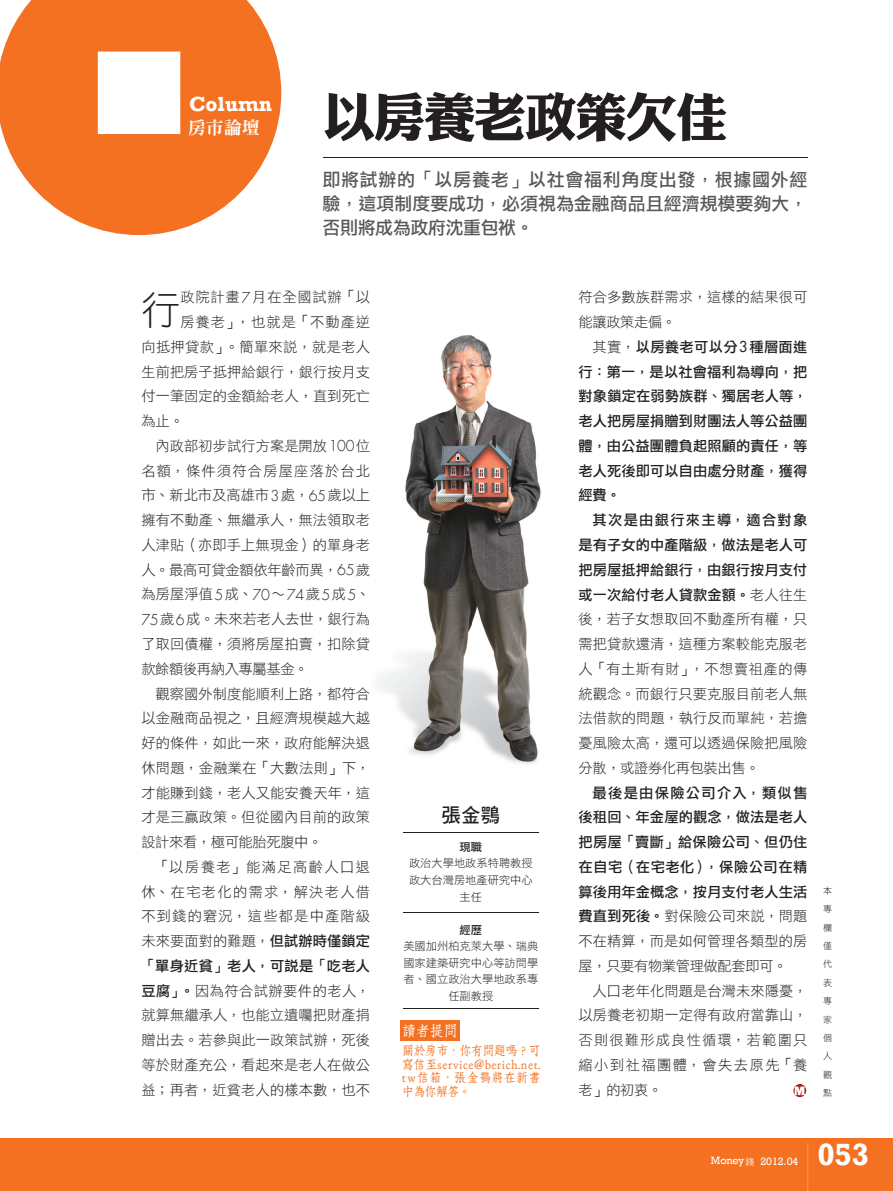
<style>
.page{position:relative;width:893px;height:1191px;background:#fff}
.page>*{position:absolute;margin:0;border:0;box-sizing:border-box;transform-origin:0 0}
.t1{font:52.5px "DF Li King Hei Std W8 B5 pc H";letter-spacing:-.04em;color:#231f20}
.t2{font:39px "DF Li Hei Std W3 B5 pc H";color:#231f20}
.t3{font:700 31.5px "Rockwell";color:#fff}
.t4{font:700 21px "Rockwell";color:#fff}
.t5{font:19.5px "DF Hei Std W7 B5 pc H";color:#231f20}
.t6{font:18px/24px "DF Li Hei Std W5 B5 pc H";letter-spacing:-.005em;color:#57585a;text-align:justify}
.t7{font:18px "DF Ming Std W9 B5 pc H";color:#fff}
.t8{font:15px "DF Fang Song Std W6 B5 pc H";letter-spacing:.025em;color:#f37121;scale:.95 1}
.t9{font:15px "DF Fang Song Std W6 B5 pc H";color:#fff;scale:.95 1}
.t10{font:14.25px/24.8px "DF Li Hei Std W3 B5 pc H";letter-spacing:.005em;color:#231f20;text-align:justify}
.t11{font:14.25px/24.8px "DF Li Hei Std W5 B5 pc H";letter-spacing:.005em;color:#231f20;text-align:justify}
.t12{font:14.25px "DF Li Hei Std W3 B5 pc H";letter-spacing:.085em;color:#231f20}
.t13{font:14.25px "DF Li Hei Std W3 B5 pc H";letter-spacing:-.025em;color:#231f20}
.t14{font:14.25px "DF Li Hei Std W3 B5 pc H";letter-spacing:-.015em;color:#231f20}
.t15{font:14.25px "DF Li Hei Std W3 B5 pc H";letter-spacing:.025em;color:#231f20}
.t16{font:14.25px "DF Li Hei Std W3 B5 pc H";letter-spacing:.09em;color:#231f20}
.t17{font:14.25px "DF Li Hei Std W3 B5 pc H";letter-spacing:.1em;color:#231f20}
.t18{font:14.25px "DF Li Hei Std W3 B5 pc H";letter-spacing:.055em;color:#231f20}
.t19{font:14.25px "DF Li Hei Std W3 B5 pc H";letter-spacing:.07em;color:#231f20}
.t20{font:12.75px/13.5px "DF Fang Song Std W6 B5 pc H";letter-spacing:.02em;color:#f37121;scale:.95 1}
.t21{font:12.75px "DF Fang Song Std W6 B5 pc H";letter-spacing:-.05em;color:#f37121;scale:.95 1}
.t22{font:11.25px/16.5px "DF Li Hei Std W3 B5 pc H";color:#231f20;text-align:center}
.t23{font:11.25px "DF Li Hei Std W5 B5 pc H";color:#231f20}
.t24{font:10.95px "Rockwell";letter-spacing:-.01em;color:#fff}
.t25{font:9px/18.5px "DF Hei Std W3 B5 pc V";color:#231f20;text-align:justify}
.s1{font-family:"Futura LT";font-weight:300;font-size:14.7px}
.s2{font-family:"DF Li Hei Std W5 B5 pc H"}
.s3{font-size:12.75px}
.s4{font-size:15px}
.s5{font-family:"DF Li Hei Std W3 B5 pc H"}
.s6{font-family:"Futura LT";font-size:14.7px}
.s7{font-family:"DF Ming Std W5 B5 pc H";font-size:8.85px}
</style>
<div class="page">
<img style="left:377px;top:335px;width:164px;height:429px">
<hr style="left:403px;top:832px;width:136px;height:1px;background:#231f20">
<hr style="left:403px;top:912px;width:136px;height:1px;background:#231f20">
<hr style="left:403px;top:1008px;width:136px;height:1px;background:#231f20">
<div style="left:0;top:1138px;width:893px;height:53px;background:#f37121"></div>
<svg style="left:808px;top:1143px;width:1px;height:48px"></svg>
<svg style="left:0;top:0;width:281px;height:235px;fill:#f37121"></svg>
<hr style="left:323px;top:157px;width:484px;height:1px;background:#231f20">
<svg style="left:793px;top:1084px;width:13px;height:13px"></svg>
<div style="left:400px;top:1020px;width:60px;height:21px;background:#f37121"></div>
<h3 class="t4" style="left:189px;top:92px;width:84px">Column</h3>
<p class="t7" style="left:188px;top:120px;width:73px">房市論壇</p>
<h1 class="t1" style="left:323px;top:96px;width:407px">以房養老政策欠佳</h1>
<p class="t6" style="left:323px;top:169px;width:486px">即將試辦的「以房養老」以社會福利角度出發，根據國外經驗，這項制度要成功，必須視為金融商品且經濟規模要夠大，否則將成為政府沈重包袱。</p>
<h2 class="t2" style="left:141px;top:294px;width:40px">行</h2>
<p class="t18" style="left:180px;top:292px;width:191px">政院計畫<span class="s1">7</span>月在全國試辦「以</p>
<p class="t19" style="left:180px;top:316px;width:191px">房養老」，也就是「不動產逆</p>
<p class="t15" style="left:141px;top:341px;width:230px">向抵押貸款」。簡單來說，就是老人</p>
<p class="t10" style="left:141px;top:361px;width:230px">生前把房子抵押給銀行，銀行按月支</p>
<p class="t10" style="left:141px;top:385px;width:230px">付一筆固定的金額給老人，直到死亡</p>
<p class="t10" style="left:141px;top:410px;width:44px">為止。</p>
<p class="t10" style="left:155px;top:435px;width:216px">內政部初步試行方案是開放<span class="s1">100</span>位</p>
<p class="t12" style="left:141px;top:465px;width:230px">名額，條件須符合房屋座落於台北</p>
<p class="t10" style="left:141px;top:484px;width:230px">市、新北市及高雄市<span class="s1">3</span>處，<span class="s1">65</span>歲以上</p>
<p class="t10" style="left:141px;top:509px;width:230px">擁有不動產、無繼承人，無法領取老</p>
<p class="t10" style="left:141px;top:534px;width:230px">人津貼（亦即手上無現金）的單身老</p>
<p class="t14" style="left:141px;top:564px;width:230px">人。最高可貸金額依年齡而異，<span class="s1">65</span>歲</p>
<p class="t10" style="left:141px;top:583px;width:230px">為房屋淨值<span class="s1">5</span>成、<span class="s1">70</span>∼<span class="s1">74</span>歲<span class="s1">5</span>成<span class="s1">5</span>、</p>
<p class="t10" style="left:141px;top:608px;width:230px"><span class="s1">75</span>歲<span class="s1">6</span>成。未來若老人去世，銀行為</p>
<p class="t10" style="left:141px;top:633px;width:230px">了取回債權，須將房屋拍賣，扣除貸</p>
<p class="t13" style="left:141px;top:663px;width:169px">款餘額後再納入專屬基金。</p>
<p class="t10" style="left:155px;top:682px;width:216px">觀察國外制度能順利上路，都符合</p>
<p class="t10" style="left:141px;top:707px;width:230px">以金融商品視之，且經濟規模越大越</p>
<p class="t10" style="left:141px;top:732px;width:230px">好的條件，如此一來，政府能解決退</p>
<p class="t10" style="left:141px;top:757px;width:230px">休問題，金融業在「大數法則」下，</p>
<p class="t10" style="left:141px;top:781px;width:230px">才能賺到錢，老人又能安養天年，這</p>
<p class="t10" style="left:141px;top:806px;width:230px">才是三贏政策。但從國內目前的政策</p>
<p class="t13" style="left:141px;top:836px;width:182px">設計來看，極可能胎死腹中。</p>
<p class="t17" style="left:155px;top:861px;width:216px">「以房養老」能滿足高齡人口退</p>
<p class="t16" style="left:141px;top:886px;width:230px">休、在宅老化的需求，解決老人借</p>
<p class="t12" style="left:141px;top:910px;width:230px">不到錢的窘況，這些都是中產階級</p>
<p class="t10" style="left:141px;top:930px;width:230px">未來要面對的難題，<span class="s2">但試辦時僅鎖定</span></p>
<p class="t11" style="left:141px;top:955px;width:230px">「單身近貧」老人，可說是「吃老人</p>
<p class="t10" style="left:141px;top:979px;width:230px"><span class="s2">豆腐」。</span>因為符合試辦要件的老人，就算無繼承人，也能立遺囑把財產捐贈出去。若參與此一政策試辦，死後等於財產充公，看起來是老人在做公益；再者，近貧老人的樣本數，也不</p>
<h3 class="t5" style="left:442px;top:807px;width:60px">張金鶚</h3>
<p class="t23" style="left:460px;top:842px;width:24px">現職</p>
<p class="t22" style="left:409px;top:856px;width:125px">政治大學地政系特聘教授政大台灣房地產研究中心主任</p>
<p class="t23" style="left:460px;top:925px;width:24px">經歷</p>
<p class="t22" style="left:403px;top:939px;width:136px">美國加州柏克萊大學、瑞典國家建築研究中心等訪問學者、國立政治大學地政系專任副教授</p>
<p class="t9" style="left:402px;top:1024px;width:60px">讀者提問</p>
<p class="t21" style="left:402px;top:1045px;width:148px">關於房市，你有問題嗎？可</p>
<p class="t8" style="left:402px;top:1057px;width:148px"><span class="s3">寫信至</span>service@berich.net.</p>
<p class="t20" style="left:402px;top:1072px;width:148px"><span class="s4">tw</span>信箱，張金鶚將在新書中為你解答。</p>
<p class="t10" style="left:579px;top:286px;width:230px">符合多數族群需求，這樣的結果很可能讓政策走偏。</p>
<p class="t11" style="left:579px;top:336px;width:230px;text-indent:14px"><span class="s5">其實，</span>以房養老可以分<span class="s6">3</span>種層面進行：第一，是以社會福利為導向，把對象鎖定在弱勢族群、獨居老人等，老人把房屋捐贈到財團法人等公益團體，由公益團體負起照顧的責任，等老人死後即可以自由處分財產，獲得經費。</p>
<p class="t11" style="left:579px;top:509px;width:230px;text-indent:14px">其次是由銀行來主導，適合對象是有子女的中產階級，做法是老人可把房屋抵押給銀行，由銀行按月支付或一次給付老人貸款金額。<span class="s5">老人往生</span></p>
<p class="t10" style="left:579px;top:608px;width:230px">後，若子女想取回不動產所有權，只需把貸款還清，這種方案較能克服老人「有土斯有財」，不想賣祖產的傳統觀念。而銀行只要克服目前老人無法借款的問題，執行反而單純，若擔憂風險太高，還可以透過保險把風險分散，或證券化再包裝出售。</p>
<p class="t11" style="left:579px;top:781px;width:230px;text-indent:14px">最後是由保險公司介入，類似售後租回、年金屋的觀念，做法是老人把房屋「賣斷」給保險公司、但仍住在自宅（在宅老化），保險公司在精算後用年金概念，按月支付老人生活</p>
<p class="t10" style="left:579px;top:905px;width:230px"><span class="s2">費直到死後。</span>對保險公司來說，問題不在精算，而是如何管理各類型的房屋，只要有物業管理做配套即可。</p>
<p class="t10" style="left:579px;top:979px;width:230px;text-indent:14px">人口老年化問題是台灣未來隱憂，以房養老初期一定得有政府當靠山，否則很難形成良性循環，若範圍只縮小到社福團體，會失去原先「養老」的初衷。</p>
<p class="t25" style="left:823px;top:882px;width:10px">本專欄僅代表專家個人觀點</p>
<p class="t24" style="left:711px;top:1154px;width:89px">Money<span class="s7">錢</span> 2012.04</p>
<h3 class="t3" style="left:817px;top:1135px;width:53px">053</h3>
</div>
